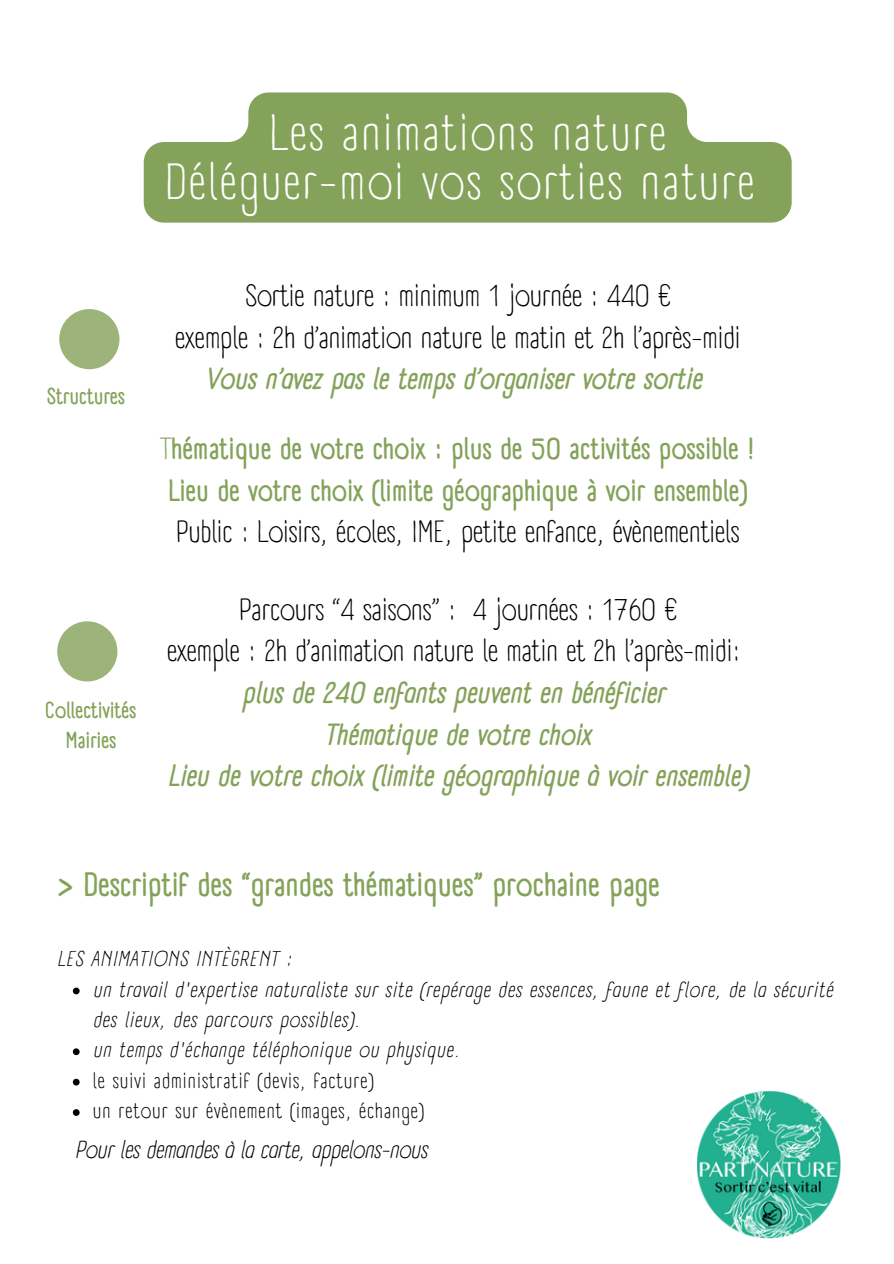
<style>
.page{position:relative;width:894px;height:1264px;background:#fff}
.page>*{position:absolute;margin:0;border:0;box-sizing:border-box;transform-origin:0 0}
.t1{font:49.5px/49.5px "A Day Without Sun Text";letter-spacing:.05em;color:#fff;text-align:center}
.t2{font:700 33px "A Day Without Sun Text";color:#84a259}
.t3{font:30px/41.7px "A Day Without Sun Text";color:#000;text-align:center}
.t4{font:italic 700 30px/41.7px "A Day Without Sun Text";color:#84a259;text-align:center}
.t5{font:700 30px "A Day Without Sun Text";color:#84a259}
.t6{font:italic 24px "A Day Without Sun Text";color:#000}
.t7{font:700 22.5px/30.3px "A Day Without Sun Text";color:#84a259;text-align:center}
.t8{font:italic 21px/30.3px "A Day Without Sun Text";letter-spacing:.05em;color:#000}
.t9{font:21px/30.3px "A Day Without Sun Text";letter-spacing:.05em;color:#000}
.s1{font-weight:700;font-style:italic;color:#84a259}
.s2{font-weight:400}
.s3{font-weight:700;color:#84a259}
.s4{font-weight:400;font-style:normal;color:#000}
</style>
<div class="page">
<svg style="left:144px;top:92px;width:647px;height:131px;fill:#84a259"></svg>
<div style="left:59px;top:309px;width:60px;height:60px;background:#9cb47a;border-radius:50%"></div>
<div style="left:57px;top:621px;width:60px;height:60px;background:#9cb47a;border-radius:50%"></div>
<svg style="left:73px;top:987px;width:7px;height:7px"></svg>
<svg style="left:73px;top:1048px;width:7px;height:7px"></svg>
<svg style="left:73px;top:1078px;width:7px;height:7px"></svg>
<svg style="left:73px;top:1109px;width:7px;height:6px"></svg>
<img style="left:697px;top:1090px;width:143px;height:147px">
<h4 class="t1" style="left:165px;top:108px;width:591px">Les animations nature<br>Déléguer-moi vos sorties nature</h4>
<h3 class="t7" style="left:47px;top:381px;width:79px">Structures</h3>
<h2 class="t7" style="left:46px;top:695px;width:92px">Collectivités<br>Mairies</h2>
<h4 class="t3" style="left:175px;top:275px;width:566px">Sortie nature : minimum 1 journée : 440 €<br>exemple : 2h d’animation nature le matin et 2h l’après-midi<br><span class="s1">Vous n’avez pas le temps d’organiser votre sortie</span></h4>
<h3 class="t5" style="left:160px;top:430px;width:596px"><span class="s2">T</span>hématique de votre choix : plus de 50 activités possible !</h3>
<p class="t3" style="left:168px;top:469px;width:580px;text-align:left"><span class="s3">Lieu de votre choix (limite géographique à voir ensemble)<br></span>Public : Loisirs, écoles, IME, petite enfance, évènementiels</p>
<h3 class="t4" style="left:167px;top:588px;width:582px"><span class="s4">Parcours “4 saisons” : 4 journées : 1760 €<br>exemple : 2h d’animation nature le matin et 2h l’après-midi: </span>plus de 240 enfants peuvent en bénéficier<br>Thématique de votre choix<br>Lieu de votre choix (limite géographique à voir ensemble)</h3>
<h5 class="t2" style="left:57px;top:864px;width:604px">&gt; Descriptif des “grandes thématiques” prochaine page</h5>
<p class="t8" style="left:93px;top:943px;width:741px;text-indent:-36px">LES ANIMATIONS INTÈGRENT :<br>un travail d'expertise naturaliste sur site (repérage des essences, faune et flore, de la sécurité des lieux, des parcours possibles).<br>un temps d'échange téléphonique ou physique.</p>
<p class="t9" style="left:93px;top:1065px;width:332px">le suivi administratif (devis, facture)<br>un retour sur évènement (images, échange)</p>
<h4 class="t6" style="left:75px;top:1134px;width:353px">Pour les demandes à la carte, appelons-nous</h4>
</div>
